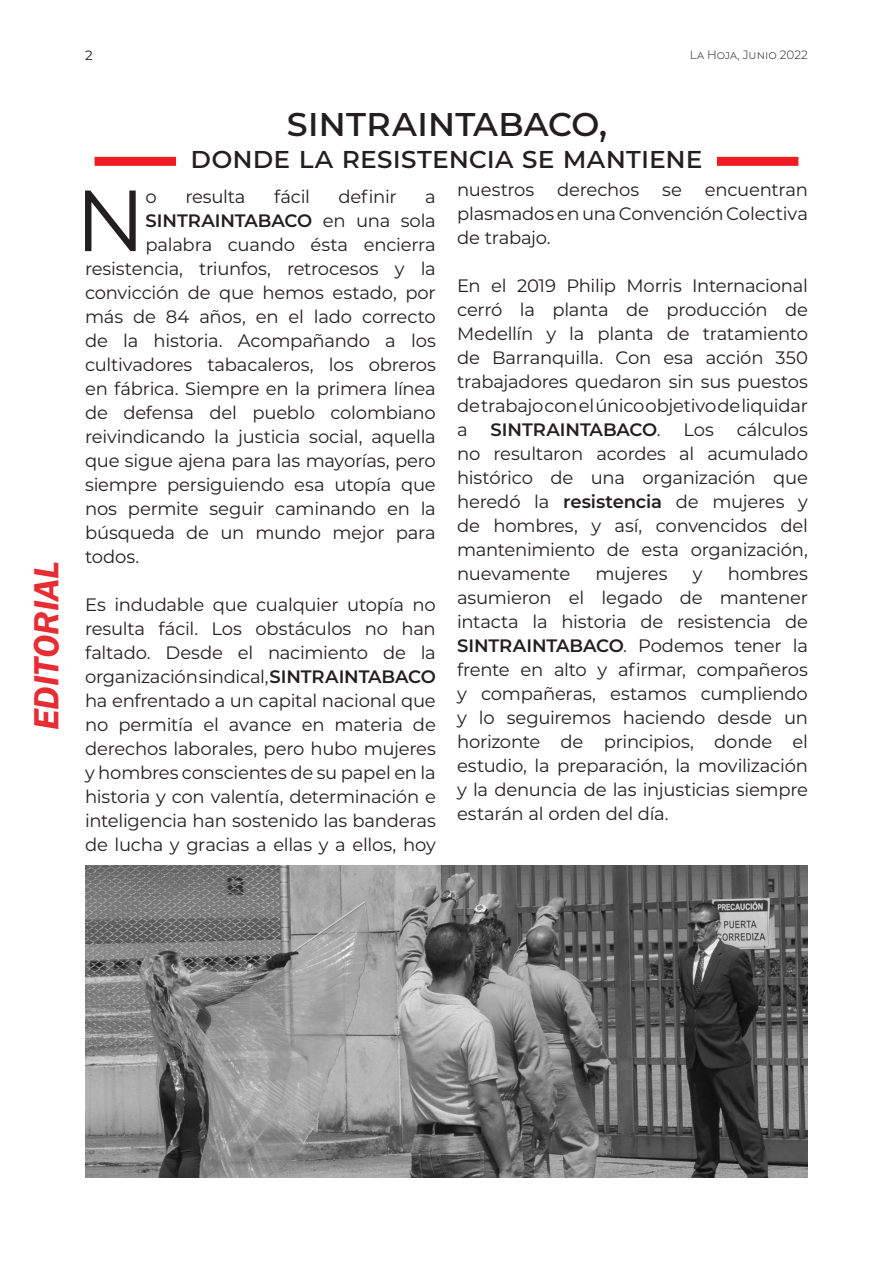
<style>
.page{position:relative;width:893px;height:1263px;background:#fff}
.page>*{position:absolute;margin:0;border:0;box-sizing:border-box;transform-origin:0 0}
.Box2_BodyText_Black{font:86.55px "Montserrat";color:#231f20}
.Box2_SubTitle{font:500 40.5px "Montserrat";letter-spacing:-.01em;color:#231f20}
.t1{font:italic 600 36px "Franklin Gothic";color:#e62d34}
.Box2_SubTitle-2{font:500 30px "Montserrat";letter-spacing:-.01em;color:#231f20}
.Box2_BodyText_Black-2{font:18px/24px "Montserrat";letter-spacing:-.015em;color:#231f20;text-align:justify}
.Box2_BodyText_Black-3{font:600 18px "Montserrat";letter-spacing:-.005em;color:#231f20}
.t2{font:13.5px "Montserrat";color:#231f20}
.t3{font:300 12px "Montserrat";color:#231f20}
.s1{font-weight:400}
.s2{font-weight:600}
</style>
<div class="page">
<img style="left:85px;top:866px;width:723px;height:312px">
<div style="left:95px;top:157px;width:81px;height:9px;background:#ee1d23"></div>
<div style="left:717px;top:157px;width:81px;height:9px;background:#ee1d23"></div>
<h3 class="t1" style="left:23px;top:730px;width:170px;rotate:-90deg">EDITORIAL</h3>
<p class="t2" style="left:85px;top:46px;width:9px">2</p>
<p class="t3" style="left:690px;top:47px;width:120px">La Hoja, Junio 2022</p>
<p class="Box2_SubTitle" style="left:286px;top:93px;width:323px">sintraintabaco,</p>
<p class="Box2_SubTitle-2" style="left:190px;top:137px;width:514px">donde la resistencia se mantiene</p>
<p class="Box2_BodyText_Black" style="left:75px;top:161px;width:72px">N</p>
<p class="Box2_BodyText_Black-2" style="left:146px;top:184px;width:13px">o</p>
<p class="Box2_BodyText_Black-2" style="left:185px;top:184px;width:62px">resulta</p>
<p class="Box2_BodyText_Black-2" style="left:274px;top:184px;width:37px">fácil</p>
<p class="Box2_BodyText_Black-2" style="left:338px;top:184px;width:60px">definir</p>
<p class="Box2_BodyText_Black-2" style="left:425px;top:184px;width:12px">a</p>
<p class="Box2_BodyText_Black-3" style="left:146px;top:208px;width:292px">SINTRAINTABACO <span class="s1">en una sola</span></p>
<p class="Box2_BodyText_Black-2" style="left:146px;top:232px;width:292px">palabra cuando ésta encierra</p>
<p class="Box2_BodyText_Black-2" style="left:85px;top:256px;width:352px">resistencia, triunfos, retrocesos y la</p>
<p class="Box2_BodyText_Black-2" style="left:85px;top:280px;width:352px">convicción de que hemos estado, por</p>
<p class="Box2_BodyText_Black-2" style="left:85px;top:304px;width:352px">más de 84 años, en el lado correcto</p>
<p class="Box2_BodyText_Black-2" style="left:85px;top:328px;width:352px">de la historia. Acompañando a los</p>
<p class="Box2_BodyText_Black-2" style="left:85px;top:352px;width:352px">cultivadores tabacaleros, los obreros</p>
<p class="Box2_BodyText_Black-2" style="left:85px;top:376px;width:352px">en fábrica. Siempre en la primera línea</p>
<p class="Box2_BodyText_Black-2" style="left:85px;top:400px;width:352px">de defensa del pueblo colombiano</p>
<p class="Box2_BodyText_Black-2" style="left:85px;top:424px;width:352px">reivindicando la justicia social, aquella</p>
<p class="Box2_BodyText_Black-2" style="left:85px;top:448px;width:352px">que sigue ajena para las mayorías, pero</p>
<p class="Box2_BodyText_Black-2" style="left:85px;top:472px;width:352px">siempre persiguiendo esa utopía que</p>
<p class="Box2_BodyText_Black-2" style="left:85px;top:496px;width:352px">nos permite seguir caminando en la</p>
<p class="Box2_BodyText_Black-2" style="left:85px;top:520px;width:352px">búsqueda de un mundo mejor para</p>
<p class="Box2_BodyText_Black-2" style="left:85px;top:544px;width:56px">todos.</p>
<p class="Box2_BodyText_Black-2" style="left:85px;top:592px;width:352px">Es indudable que cualquier utopía no resulta fácil. Los obstáculos no han faltado. Desde el nacimiento de la organización sindical, <span class="s2">SINTRAINTABACO </span>ha enfrentado a un capital nacional que no permitía el avance en materia de derechos laborales, pero hubo mujeres y hombres conscientes de su papel en la historia y con valentía, determinación e inteligencia han sostenido las banderas de lucha y gracias a ellas y a ellos, hoy</p>
<p class="Box2_BodyText_Black-2" style="left:457px;top:177px;width:79px">nuestros</p>
<p class="Box2_BodyText_Black-2" style="left:557px;top:177px;width:84px">derechos</p>
<p class="Box2_BodyText_Black-2" style="left:662px;top:177px;width:21px">se</p>
<p class="Box2_BodyText_Black-2" style="left:457px;top:177px;width:352px;text-indent:248px">encuentran plasmados en una Convención Colectiva de trabajo.</p>
<p class="Box2_BodyText_Black-2" style="left:457px;top:273px;width:352px">En el 2019 Philip Morris Internacional cerró la planta de producción de Medellín y la planta de tratamiento de Barranquilla. Con esa acción 350 trabajadores quedaron sin sus puestos de trabajo con el único objetivo de liquidar a</p>
<p class="Box2_BodyText_Black-2" style="left:457px;top:417px;width:352px;text-indent:280px">cálculos no resultaron acordes al acumulado histórico de una organización que heredó la <span class="s2">resistencia</span> de mujeres y de hombres, y así, convencidos del mantenimiento de esta organización, nuevamente</p>
<p class="Box2_BodyText_Black-3" style="left:491px;top:417px;width:171px">SINTRAINTABACO<span class="s1">.</span></p>
<p class="Box2_BodyText_Black-2" style="left:683px;top:417px;width:32px">Los</p>
<p class="Box2_BodyText_Black-2" style="left:457px;top:561px;width:352px;text-indent:271px">hombres asumieron el legado de mantener intacta la historia de resistencia de <span class="s2">SINTRAINTABACO</span>. Podemos tener la frente en alto y afirmar, compañeros y compañeras, estamos cumpliendo y lo seguiremos haciendo desde un horizonte de principios, donde el estudio, la preparación, la movilización y la denuncia de las injusticias siempre estarán al orden del día.</p>
<p class="Box2_BodyText_Black-2" style="left:595px;top:561px;width:74px">mujeres</p>
<p class="Box2_BodyText_Black-2" style="left:693px;top:561px;width:11px">y</p>
</div>
